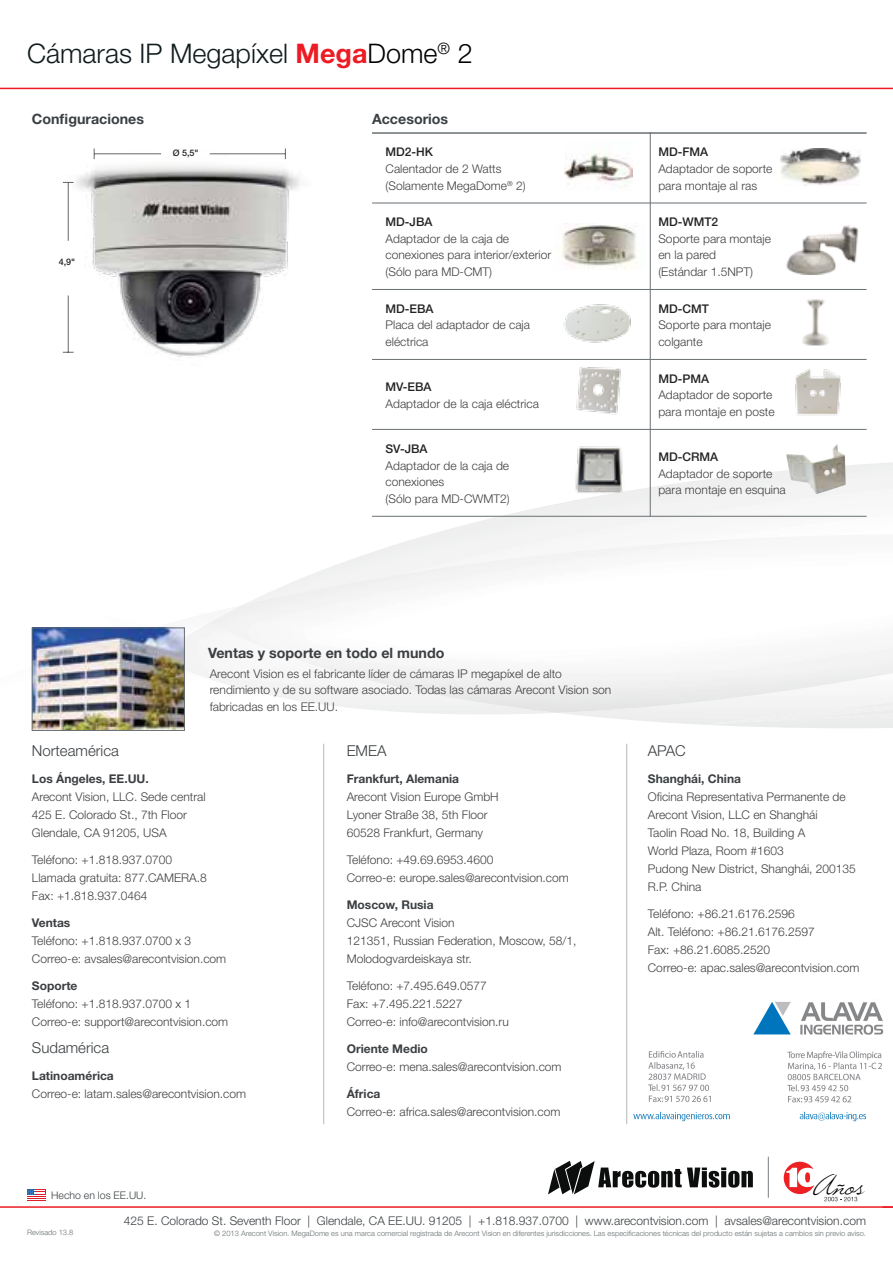
<style>
.page{position:relative;width:893px;height:1263px;background:#fff}
.page>*{position:absolute;margin:0;border:0;box-sizing:border-box;transform-origin:0 0}
.t1{font:37.5px "Windsong";color:#000}
.t2{font:300 27px "Helvetica Neue LT Std";color:#111b1e}
.t3{font:300 15px "Helvetica Neue LT Std";color:#3b3f42}
.t4{font:700 14.25px "Helvetica Neue LT Std";color:#3b3f42}
.t5{font:300 12px/18px "Helvetica Neue LT Std";color:#404042}
.t6{font:300 12px "Helvetica Neue LT Std";color:#3b3f42}
.t7{font:700 12px "Helvetica Neue LT Std";color:#3b3f42}
.t8{font:500 12px "Helvetica Neue LT Std";color:#242324}
.t9{font:300 10.5px "Helvetica Neue LT Std";color:#3b3f42}
.t10{font:500 9px "Helvetica Neue LT Std";color:#242324}
.t11{font:300 7.5px "Helvetica Neue LT Std";color:#696f72}
.s1{font-weight:700;color:#ed1b23}
.s2{color:#000}
</style>
<div class="page">
<img style="left:94px;top:627px;width:30px;height:1px">
<img style="left:659px;top:178px;width:208px;height:252px">
<img style="left:649px;top:204px;width:11px;height:6px">
<img style="left:780px;top:158px;width:81px;height:20px">
<img style="left:124px;top:627px;width:32px;height:1px">
<img style="left:156px;top:623px;width:383px;height:91px">
<img style="left:467px;top:535px;width:388px;height:178px">
<img style="left:370px;top:564px;width:98px;height:136px">
<img style="left:854px;top:535px;width:39px;height:145px">
<img style="left:273px;top:579px;width:98px;height:102px">
<img style="left:210px;top:598px;width:65px;height:54px">
<img style="left:707px;top:702px;width:186px;height:3px">
<div style="left:707px;top:705px;width:186px;height:19px;background:#efefef"></div>
<hr style="left:372px;top:132px;width:273px;height:2px;background:#696f72">
<hr style="left:645px;top:132px;width:221px;height:2px;background:#696f72">
<hr style="left:372px;top:203px;width:273px;height:1px;background:#696f72">
<hr style="left:645px;top:203px;width:221px;height:1px;background:#696f72">
<hr style="left:372px;top:289px;width:273px;height:1px;background:#696f72">
<hr style="left:645px;top:289px;width:221px;height:1px;background:#696f72">
<hr style="left:372px;top:359px;width:273px;height:1px;background:#696f72">
<hr style="left:645px;top:359px;width:221px;height:1px;background:#696f72">
<hr style="left:372px;top:429px;width:273px;height:1px;background:#696f72">
<hr style="left:645px;top:429px;width:221px;height:1px;background:#696f72">
<hr style="left:372px;top:516px;width:273px;height:1px;background:#696f72">
<hr style="left:645px;top:516px;width:221px;height:1px;background:#696f72">
<img style="left:784px;top:222px;width:77px;height:52px">
<img style="left:802px;top:296px;width:33px;height:53px">
<img style="left:786px;top:444px;width:60px;height:50px">
<img style="left:791px;top:365px;width:53px;height:54px">
<img style="left:573px;top:446px;width:51px;height:48px">
<hr style="left:0;top:1206px;width:893px;height:2px;background:#ed1b23">
<hr style="left:650px;top:132px;width:1px;height:384px;background:#696f72">
<img style="left:781px;top:148px;width:79px;height:37px">
<img style="left:563px;top:304px;width:68px;height:39px">
<img style="left:576px;top:366px;width:45px;height:49px">
<img style="left:555px;top:223px;width:91px;height:46px">
<img style="left:564px;top:141px;width:69px;height:49px">
<hr style="left:323px;top:744px;width:1px;height:380px;background:#696f72">
<svg style="left:27px;top:1189px;width:18px;height:10px"></svg>
<hr style="left:626px;top:744px;width:1px;height:380px;background:#696f72">
<svg style="left:548px;top:1161px;width:205px;height:33px"></svg>
<hr style="left:768px;top:1157px;width:1px;height:41px;background:#787e82">
<svg style="left:784px;top:1162px;width:30px;height:32px"></svg>
<svg style="left:824px;top:1197px;width:33px;height:4px"></svg>
<img style="left:62px;top:148px;width:238px;height:209px">
<hr style="left:210px;top:154px;width:75px;height:1px;background:#656766">
<hr style="left:94px;top:154px;width:67px;height:1px;background:#656766">
<hr style="left:68px;top:295px;width:1px;height:58px;background:#656766">
<hr style="left:68px;top:182px;width:1px;height:59px;background:#656766">
<img style="left:34px;top:630px;width:149px;height:99px">
<div style="left:32px;top:628px;width:153px;height:103px;border:1px solid #696f72"></div>
<hr style="left:0;top:88px;width:893px;height:1px;background:#ed1b23">
<img style="left:633px;top:1002px;width:251px;height:120px">
<h2 class="t2" style="left:27px;top:37px;width:447px">Cámaras IP Megapíxel <span class="s1">Mega</span><span class="s2">Dome</span><sup>®</sup> <span class="s2">2</span></h2>
<p class="t4" style="left:32px;top:110px;width:114px">Configuraciones</p>
<p class="t10" style="left:173px;top:148px;width:27px">Ø 5,5"</p>
<p class="t10" style="left:59px;top:256px;width:18px">4,9"</p>
<p class="t4" style="left:372px;top:110px;width:78px">Accesorios</p>
<p class="t8" style="left:386px;top:145px;width:49px">MD2-HK</p>
<p class="t5" style="left:386px;top:160px;width:142px;line-height:16.5px">Calentador de 2 Watts (Solamente MegaDome<sup>®</sup> 2)</p>
<p class="t8" style="left:386px;top:215px;width:48px">MD-JBA</p>
<p class="t5" style="left:386px;top:230px;width:167px;line-height:16.5px">Adaptador de la caja de conexiones para interior/exterior (Sólo para MD-CMT)</p>
<p class="t8" style="left:386px;top:301px;width:50px">MD-EBA</p>
<p class="t5" style="left:386px;top:317px;width:146px;line-height:16.5px">Placa del adaptador de caja eléctrica</p>
<p class="t8" style="left:386px;top:380px;width:48px">MV-EBA</p>
<p class="t5" style="left:386px;top:394px;width:155px">Adaptador de la caja eléctrica</p>
<p class="t8" style="left:386px;top:442px;width:44px">SV-JBA</p>
<p class="t5" style="left:386px;top:457px;width:126px;line-height:16.5px">Adaptador de la caja de conexiones<br>(Sólo para MD-CWMT2)</p>
<p class="t8" style="left:658px;top:145px;width:51px">MD-FMA</p>
<p class="t5" style="left:658px;top:160px;width:116px;line-height:16.5px">Adaptador de soporte para montaje al ras</p>
<p class="t8" style="left:658px;top:215px;width:61px">MD-WMT2</p>
<p class="t5" style="left:658px;top:230px;width:114px;line-height:16.5px">Soporte para montaje en la pared<br>(Estándar 1.5NPT)</p>
<p class="t8" style="left:658px;top:301px;width:52px">MD-CMT</p>
<p class="t5" style="left:658px;top:317px;width:114px;line-height:16.5px">Soporte para montaje colgante</p>
<p class="t8" style="left:658px;top:371px;width:52px">MD-PMA</p>
<p class="t5" style="left:658px;top:387px;width:118px;line-height:16.5px">Adaptador de soporte para montaje en poste</p>
<p class="t8" style="left:658px;top:450px;width:61px">MD-CRMA</p>
<p class="t5" style="left:658px;top:465px;width:129px;line-height:16.5px">Adaptador de soporte para montaje en esquina</p>
<p class="t4" style="left:208px;top:644px;width:238px">Ventas y soporte en todo el mundo</p>
<p class="t5" style="left:210px;top:665px;width:403px;line-height:16.5px">Arecont Vision es el fabricante líder de cámaras IP megapíxel de alto rendimiento y de su software asociado. Todas las cámaras Arecont Vision son fabricadas en los EE.UU.</p>
<p class="t3" style="left:32px;top:741px;width:88px">Norteamérica</p>
<p class="t7" style="left:32px;top:771px;width:118px">Los Ángeles, EE.UU.</p>
<p class="t5" style="left:32px;top:787px;width:175px">Arecont Vision, LLC. Sede central<br>425 E. Colorado St., 7th Floor<br>Glendale, CA 91205, USA</p>
<p class="t5" style="left:32px;top:850px;width:176px">Teléfono: +1.818.937.0700<br>Llamada gratuita: 877.CAMERA.8<br>Fax: +1.818.937.0464</p>
<p class="t7" style="left:32px;top:915px;width:40px">Ventas</p>
<p class="t5" style="left:32px;top:931px;width:196px">Teléfono: +1.818.937.0700 x 3<br>Correo-e: avsales@arecontvision.com</p>
<p class="t7" style="left:32px;top:978px;width:47px">Soporte</p>
<p class="t5" style="left:32px;top:994px;width:198px">Teléfono: +1.818.937.0700 x 1<br>Correo-e: support@arecontvision.com</p>
<p class="t3" style="left:32px;top:1038px;width:79px">Sudamérica</p>
<p class="t7" style="left:32px;top:1068px;width:83px">Latinoamérica</p>
<p class="t5" style="left:32px;top:1084px;width:216px">Correo-e: latam.sales@arecontvision.com</p>
<p class="t9" style="left:51px;top:1188px;width:97px">Hecho en los EE.UU.</p>
<p class="t3" style="left:347px;top:741px;width:41px">EMEA</p>
<p class="t7" style="left:347px;top:771px;width:114px">Frankfurt, Alemania</p>
<p class="t5" style="left:347px;top:787px;width:153px">Arecont Vision Europe GmbH<br>Lyoner Straße 38, 5th Floor<br>60528 Frankfurt, Germany</p>
<p class="t5" style="left:347px;top:850px;width:223px">Teléfono: +49.69.6953.4600<br>Correo-e: europe.sales@arecontvision.com</p>
<p class="t7" style="left:347px;top:897px;width:88px">Moscow, Rusia</p>
<p class="t5" style="left:347px;top:913px;width:231px">CJSC Arecont Vision<br>121351, Russian Federation, Moscow, 58/1,<br>Molodogvardeiskaya str.</p>
<p class="t5" style="left:347px;top:976px;width:164px">Teléfono: +7.495.649.0577<br>Fax: +7.495.221.5227<br>Correo-e: info@arecontvision.ru</p>
<p class="t7" style="left:347px;top:1041px;width:83px">Oriente Medio</p>
<p class="t5" style="left:347px;top:1057px;width:216px">Correo-e: mena.sales@arecontvision.com</p>
<p class="t7" style="left:347px;top:1086px;width:35px">África</p>
<p class="t5" style="left:347px;top:1102px;width:215px">Correo-e: africa.sales@arecontvision.com</p>
<p class="t3" style="left:648px;top:741px;width:39px">APAC</p>
<p class="t7" style="left:648px;top:771px;width:95px">Shanghái, China</p>
<p class="t5" style="left:648px;top:787px;width:210px">Oficina Representativa Permanente de<br>Arecont Vision, LLC en Shanghái<br>Taolin Road No. 18, Building A<br>World Plaza, Room #1603<br>Pudong New District, Shanghái, 200135<br>R.P. China</p>
<p class="t5" style="left:648px;top:904px;width:213px">Teléfono: +86.21.6176.2596<br>Alt. Teléfono: +86.21.6176.2597<br>Fax: +86.21.6085.2520<br>Correo-e: apac.sales@arecontvision.com</p>
<h1 class="t1" style="left:812px;top:1159px;width:53px">Años</h1>
<p class="t6" style="left:124px;top:1213px;width:744px">425 E. Colorado St. Seventh Floor | Glendale, CA EE.UU. 91205 | +1.818.937.0700 | www.arecontvision.com | avsales@arecontvision.com</p>
<p class="t11" style="left:27px;top:1228px;width:48px">Revisado 13.8</p>
<p class="t11" style="left:214px;top:1228px;width:653px">© 2013 Arecont Vision. MegaDome es una marca comercial registrada de Arecont Vision en diferentes jurisdicciones. Las especificaciones técnicas del producto están sujetas a cambios sin previo aviso.</p>
</div>
